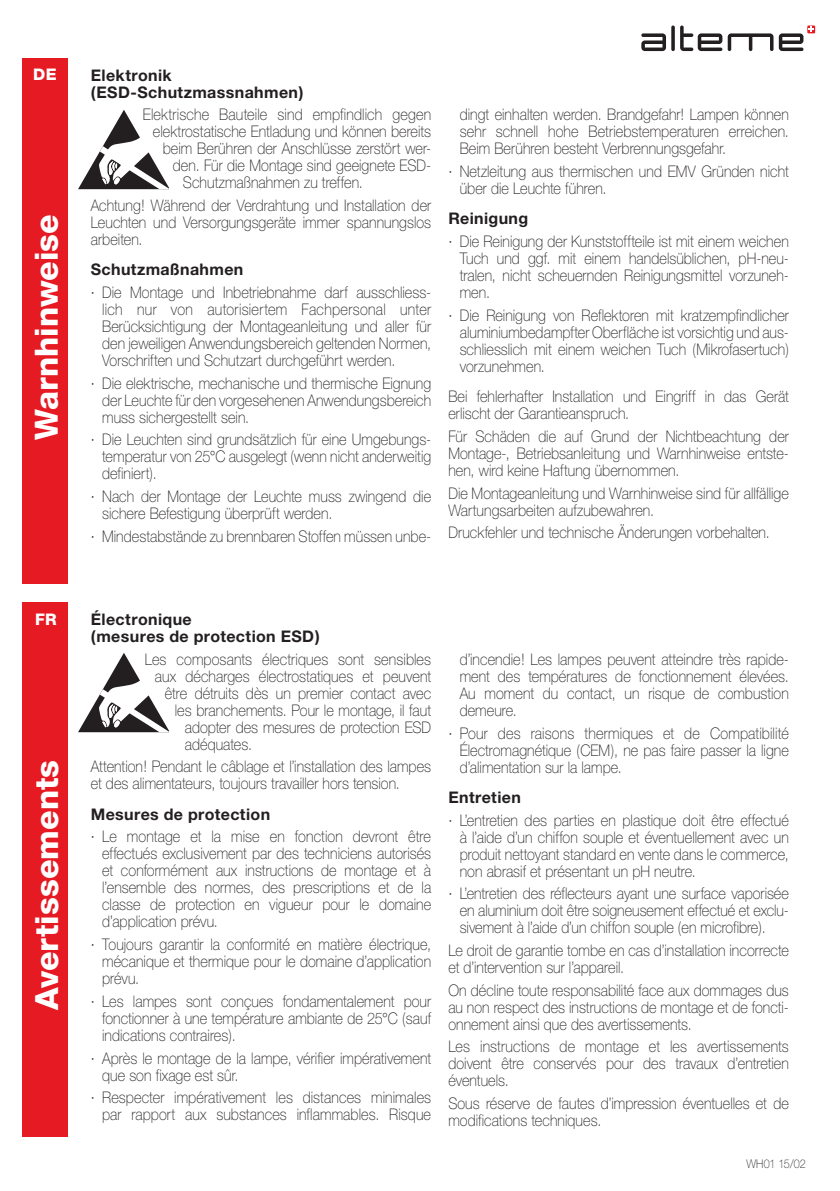
<style>
.page{position:relative;width:840px;height:1191px;background:#fff}
.page>*{position:absolute;margin:0;border:0;box-sizing:border-box;transform-origin:0 0}
.t1{font:800 32px "Helvetica Neue";color:#fff}
.t2{font:100 16px/17px "Helvetica Neue";letter-spacing:.005em;color:#231f20;text-align:justify;scale:.9 1}
.t3{font:700 16px/17px "Helvetica Neue";letter-spacing:.025em;color:#231f20}
.t4{font:800 16px "Helvetica Neue";color:#fff}
.t5{font:100 12px "Helvetica Neue";letter-spacing:-.005em;color:#231f20;scale:.9 1}
</style>
<div class="page">
<div style="left:23px;top:58px;width:45px;height:1079px;background:#e51a23"></div>
<svg style="left:641px;top:33px;width:24px;height:18px"></svg>
<hr style="left:671px;top:26px;width:3px;height:25px;background:#231f20;border-radius:2px">
<svg style="left:680px;top:26px;width:133px;height:25px"></svg>
<div style="left:8px;top:584px;width:831px;height:17px;background:#fff"></div>
<svg style="left:78px;top:110px;width:91px;height:79px"></svg>
<svg style="left:78px;top:653px;width:91px;height:79px"></svg>
<p class="t4" style="left:33px;top:65px;width:25px">DE</p>
<h1 class="t1" style="left:27px;top:440px;width:227px;rotate:-90deg">Warnhinweise</h1>
<p class="t4" style="left:35px;top:610px;width:23px">FR</p>
<h1 class="t1" style="left:28px;top:1010px;width:251px;rotate:-90deg">Avertissements</h1>
<p class="t3" style="left:91px;top:66px;width:214px">Elektronik (ESD-Schutzmassnahmen)</p>
<p class="t2" style="left:143px;top:106px;width:321px">Elektrische Bauteile sind empfindlich gegen</p>
<p class="t2" style="left:153px;top:123px;width:310px">elektrostatische Entladung und können bereits</p>
<p class="t2" style="left:163px;top:140px;width:299px">beim Berühren der Anschlüsse zerstört wer-</p>
<p class="t2" style="left:173px;top:157px;width:288px">den. Für die Montage sind geeignete ESD-</p>
<p class="t2" style="left:183px;top:174px;width:201px">Schutzmaßnahmen zu treffen.</p>
<p class="t2" style="left:91px;top:197px;width:379px">Achtung! Während der Verdrahtung und Installation der Leuchten und Versorgungsgeräte immer spannungslos arbeiten.</p>
<p class="t3" style="left:91px;top:261px;width:154px">Schutzmaßnahmen</p>
<p class="t2" style="left:102px;top:284px;width:367px;text-indent:-11px">· Die Montage und Inbetriebnahme darf ausschliess&shy;lich nur von autorisiertem Fachpersonal unter Berücksichtigung der Montageanleitung und aller für den jeweiligen Anwendungsbereich geltenden Normen, Vorschriften und Schutzart durchgeführt werden.</p>
<p class="t2" style="left:102px;top:374px;width:367px;text-indent:-11px">· Die elektrische, mechanische und thermische Eignung der Leuchte für den vorgesehenen Anwendungsbereich muss sichergestellt sein.</p>
<p class="t2" style="left:102px;top:431px;width:367px;text-indent:-11px">· Die Leuchten sind grundsätzlich für eine Umgebungs&shy;temperatur von 25°C ausgelegt (wenn nicht anderweitig definiert).</p>
<p class="t2" style="left:102px;top:488px;width:367px;text-indent:-11px">· Nach der Montage der Leuchte muss zwingend die sichere Befestigung überprüft werden.</p>
<p class="t2" style="left:91px;top:527px;width:379px">· Mindestabstände zu brennbaren Stoffen müssen unbe-</p>
<p class="t2" style="left:459px;top:106px;width:367px">dingt einhalten werden. Brandgefahr! Lampen können sehr schnell hohe Betriebstemperaturen erreichen.<br>Beim Berühren besteht Verbrennungsgefahr.</p>
<p class="t2" style="left:459px;top:163px;width:367px;text-indent:-11px">· Netzleitung aus thermischen und EMV Gründen nicht über die Leuchte führen.</p>
<p class="t3" style="left:448px;top:210px;width:81px">Reinigung</p>
<p class="t2" style="left:459px;top:233px;width:367px;text-indent:-11px">· Die Reinigung der Kunststoffteile ist mit einem weichen Tuch und ggf. mit einem handelsüblichen, pH-neu&shy;tralen, nicht scheuernden Reinigungsmittel vorzuneh&shy;men.</p>
<p class="t2" style="left:459px;top:306px;width:367px;text-indent:-11px">· Die Reinigung von Reflektoren mit kratzempfindlicher aluminiumbedampfter Oberfläche ist vorsichtig und aus&shy;schliesslich mit einem weichen Tuch (Mikrofasertuch) vorzunehmen.</p>
<p class="t2" style="left:448px;top:388px;width:379px">Bei fehlerhafter Installation und Eingriff in das Gerät erlischt der Garantieanspruch.</p>
<p class="t2" style="left:448px;top:427px;width:379px">Für Schäden die auf Grund der Nichtbeachtung der Montage-, Betriebsanleitung und Warnhinweise entste&shy;hen, wird keine Haftung übernommen.</p>
<p class="t2" style="left:448px;top:484px;width:379px">Die Montageanleitung und Warnhinweise sind für allfällige<br>Wartungsarbeiten aufzubewahren.</p>
<p class="t2" style="left:448px;top:524px;width:358px">Druckfehler und technische Änderungen vorbehalten.</p>
<p class="t3" style="left:91px;top:610px;width:230px">Électronique<br>(mesures de protection ESD)</p>
<p class="t2" style="left:145px;top:650px;width:319px">Les composants électriques sont sensibles</p>
<p class="t2" style="left:155px;top:667px;width:308px">aux décharges électrostatiques et peuvent</p>
<p class="t2" style="left:165px;top:684px;width:297px">être détruits dès un premier contact avec</p>
<p class="t2" style="left:175px;top:701px;width:286px">les branchements. Pour le montage, il faut</p>
<p class="t2" style="left:185px;top:718px;width:275px">adopter des mesures de protection ESD</p>
<p class="t2" style="left:185px;top:735px;width:76px">adéquates.</p>
<p class="t2" style="left:91px;top:758px;width:379px">Attention! Pendant le câblage et l’installation des lampes et des alimentateurs, toujours travailler hors tension.</p>
<p class="t3" style="left:91px;top:805px;width:181px">Mesures de protection</p>
<p class="t2" style="left:102px;top:828px;width:367px;text-indent:-11px">· Le montage et la mise en fonction devront être effectués exclusivement par des techniciens autorisés et conformément aux instructions de montage et à l’ensemble des normes, des prescriptions et de la classe de protection en vigueur pour le domaine d’application prévu.</p>
<p class="t2" style="left:102px;top:936px;width:367px;text-indent:-11px">· Toujours garantir la conformité en matière électrique, mécanique et thermique pour le domaine d’application prévu.</p>
<p class="t2" style="left:102px;top:992px;width:367px;text-indent:-11px">· Les lampes sont conçues fondamentalement pour fonctionner à une température ambiante de 25°C (sauf indications contraires).</p>
<p class="t2" style="left:102px;top:1049px;width:367px;text-indent:-11px">· Après le montage de la lampe, vérifier impérativement que son fixage est sûr.</p>
<p class="t2" style="left:91px;top:1089px;width:379px;text-align:right">· Respecter impérativement les distances minimales par rapport aux substances inflammables. Risque</p>
<p class="t2" style="left:459px;top:650px;width:367px">d’incendie! Les lampes peuvent atteindre très rapide&shy;ment des températures de fonctionnement élevées.<br>Au moment du contact, un risque de combustion demeure.</p>
<p class="t2" style="left:459px;top:724px;width:367px;text-indent:-11px">· Pour des raisons thermiques et de Compatibilité Électromagnétique (CEM), ne pas faire passer la ligne d’alimentation sur la lampe.</p>
<p class="t3" style="left:448px;top:788px;width:74px">Entretien</p>
<p class="t2" style="left:459px;top:811px;width:367px;text-indent:-11px">· L’entretien des parties en plastique doit être effectué à l’aide d’un chiffon souple et éventuellement avec un produit nettoyant standard en vente dans le commerce, non abrasif et présentant un pH neutre.</p>
<p class="t2" style="left:459px;top:885px;width:367px;text-indent:-11px">· L’entretien des réflecteurs ayant une surface vaporisée en aluminium doit être soigneusement effectué et exclu&shy;sivement à l’aide d’un chiffon souple (en microfibre).</p>
<p class="t2" style="left:448px;top:941px;width:379px">Le droit de garantie tombe en cas d’installation incorrecte et d’intervention sur l’appareil.</p>
<p class="t2" style="left:448px;top:981px;width:379px">On décline toute responsabilité face aux dommages dus au non respect des instructions de montage et de foncti&shy;onnement ainsi que des avertissements.</p>
<p class="t2" style="left:448px;top:1038px;width:379px">Les instructions de montage et les avertissements doivent être conservés pour des travaux d’entretien éventuels.</p>
<p class="t2" style="left:448px;top:1094px;width:379px">Sous réserve de fautes d’impression éventuelles et de modifications techniques.</p>
<p class="t5" style="left:746px;top:1156px;width:67px">WH01 15/02</p>
</div>
